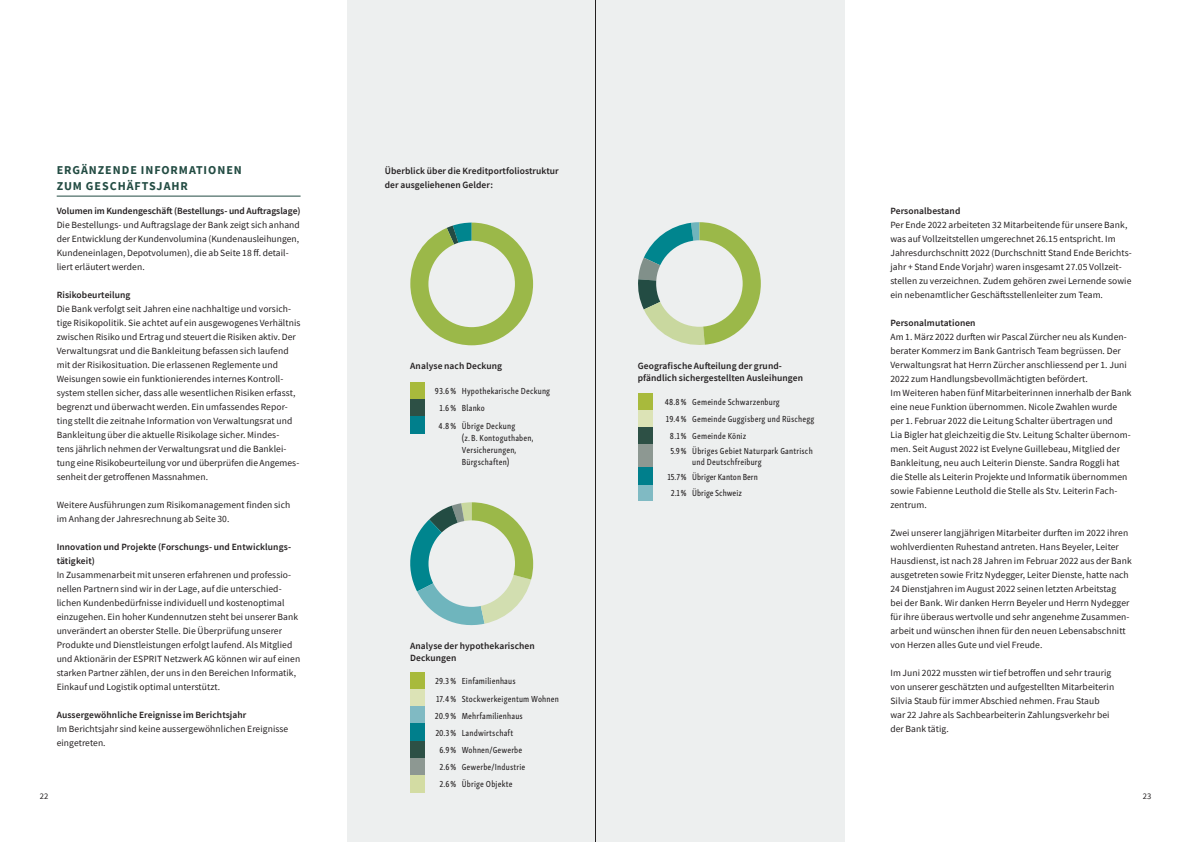
<style>
.page{position:relative;width:1191px;height:842px;background:#fff}
.page>*{position:absolute;margin:0;border:0;box-sizing:border-box;transform-origin:0 0}
.t1{font:700 12px/16px "Source Sans Pro";letter-spacing:.08em;color:#234c43}
.t2{font:9.5px/14px "Source Sans Pro";letter-spacing:.01em;color:#231f20}
.t3{font:600 9.5px/14px "Source Sans Pro";letter-spacing:.01em;color:#231f20}
.t4{font:9px/17.3px "Skolar Sans Latn Cp Me";letter-spacing:.02em;color:#231f20}
.t5{font:9px/16.4px "Skolar Sans Latn Cp Me";color:#231f20}
.t6{font:8.5px "Source Sans Pro";color:#231f20}
</style>
<div class="page">
<div style="left:347px;top:0;width:497px;height:842px;background:#edefef"></div>
<hr style="left:57px;top:196px;width:243px;height:1px;background:#234c43">
<svg style="left:410px;top:223px;width:123px;height:122px"></svg>
<div style="left:428px;top:241px;width:87px;height:86px;background:#edefef;border-radius:50%"></div>
<div style="left:410px;top:382px;width:15px;height:17px;background:#a8ba3c"></div>
<div style="left:410px;top:399px;width:15px;height:18px;background:#2d5045"></div>
<div style="left:410px;top:417px;width:15px;height:17px;background:#007f8c"></div>
<svg style="left:410px;top:502px;width:123px;height:124px"></svg>
<div style="left:428px;top:520px;width:87px;height:87px;background:#edefef;border-radius:50%"></div>
<div style="left:410px;top:673px;width:15px;height:17px;background:#a8ba3c"></div>
<div style="left:410px;top:690px;width:15px;height:17px;background:#dce3b6"></div>
<div style="left:410px;top:707px;width:15px;height:17px;background:#80bac3"></div>
<div style="left:410px;top:724px;width:15px;height:17px;background:#007f8c"></div>
<div style="left:410px;top:741px;width:15px;height:17px;background:#2d5045"></div>
<div style="left:410px;top:758px;width:15px;height:17px;background:#8d9892"></div>
<div style="left:410px;top:775px;width:15px;height:17px;background:#d3dca3"></div>
<svg style="left:638px;top:222px;width:123px;height:123px"></svg>
<div style="left:656px;top:240px;width:86px;height:87px;background:#edefef;border-radius:50%"></div>
<div style="left:638px;top:393px;width:14px;height:17px;background:#a8ba3c"></div>
<div style="left:638px;top:410px;width:14px;height:17px;background:#dce3b6"></div>
<div style="left:638px;top:427px;width:14px;height:17px;background:#2d5045"></div>
<div style="left:638px;top:444px;width:14px;height:24px;background:#8d9892"></div>
<div style="left:638px;top:468px;width:14px;height:17px;background:#007f8c"></div>
<div style="left:638px;top:485px;width:14px;height:16px;background:#80bac3"></div>
<hr style="left:595px;top:0;width:1px;height:842px;background:#231f20">
<p class="t1" style="left:57px;top:162px;width:187px">ERGÄNZENDE INFORMATIONEN<br>ZUM GESCHÄFTSJAHR</p>
<p class="t3" style="left:385px;top:164px;width:176px">Überblick über die Kreditportfoliostruktur der ausgeliehenen Gelder:</p>
<p class="t3" style="left:57px;top:204px;width:245px">Volumen im Kundengeschäft (Bestellungs- und Auftragslage)</p>
<p class="t2" style="left:57px;top:218px;width:245px">Die Bestellungs- und Auftragslage der Bank zeigt sich anhand der Entwicklung der Kundenvolumina (Kundenausleihungen, Kundeneinlagen, Depotvolumen), die ab Seite 18 ff. detail&shy;liert erläutert werden.</p>
<p class="t3" style="left:57px;top:288px;width:75px">Risikobeurteilung</p>
<p class="t2" style="left:57px;top:302px;width:245px">Die Bank verfolgt seit Jahren eine nachhaltige und vorsich&shy;tige Risikopolitik. Sie achtet auf ein ausgewogenes Verhältnis zwischen Risiko und Ertrag und steuert die Risiken aktiv. Der Verwaltungsrat und die Bankleitung befassen sich laufend mit der Risikosituation. Die erlassenen Reglemente und Weisungen sowie ein funktionierendes internes Kontroll&shy;system stellen sicher, dass alle wesentlichen Risiken erfasst, begrenzt und überwacht werden. Ein umfassendes Repor&shy;ting stellt die zeitnahe Information von Verwaltungsrat und Bankleitung über die aktuelle Risikolage sicher. Mindes-<br>tens jährlich nehmen der Verwaltungsrat und die Banklei&shy;tung eine Risikobeurteilung vor und überprüfen die Angemes&shy;senheit der getroffenen Massnahmen.</p>
<p class="t2" style="left:57px;top:498px;width:235px">Weitere Ausführungen zum Risikomanagement finden sich im Anhang der Jahresrechnung ab Seite 30.</p>
<p class="t3" style="left:57px;top:540px;width:236px">Innovation und Projekte (Forschungs- und Entwicklungs&shy;tätigkeit)</p>
<p class="t2" style="left:57px;top:568px;width:245px">In Zusammenarbeit mit unseren erfahrenen und professio&shy;nellen Partnern sind wir in der Lage, auf die unterschied&shy;lichen Kundenbedürfnisse individuell und kostenoptimal einzugehen. Ein hoher Kundennutzen steht bei unserer Bank unverändert an oberster Stelle. Die Überprüfung unserer Produkte und Dienstleistungen erfolgt laufend. Als Mitglied und Aktionärin der ESPRIT Netzwerk AG können wir auf einen starken Partner zählen, der uns in den Bereichen Informatik, Einkauf und Logistik optimal unterstützt.</p>
<p class="t3" style="left:57px;top:708px;width:191px">Aussergewöhnliche Ereignisse im Berichtsjahr</p>
<p class="t2" style="left:57px;top:722px;width:233px">Im Berichtsjahr sind keine aussergewöhnlichen Ereignisse eingetreten.</p>
<p class="t3" style="left:410px;top:359px;width:93px">Analyse nach Deckung</p>
<p class="t4" style="left:438px;top:382px;width:113px;text-indent:-4px">93.6 % Hypothekarische Deckung<br>1.6 % Blanko<br>4.8 % Übrige Deckung</p>
<p class="t4" style="left:462px;top:431px;width:73px;line-height:12px">(z. B. Kontoguthaben,<br>Versicherungen,<br>Bürgschaften)</p>
<p class="t3" style="left:410px;top:639px;width:126px;line-height:12px">Analyse der hypothekarischen<br>Deckungen</p>
<p class="t4" style="left:435px;top:672px;width:82px">29.3 % Einfamilienhaus</p>
<p class="t4" style="left:436px;top:689px;width:124px">17.4 % Stockwerkeigentum Wohnen</p>
<p class="t4" style="left:435px;top:706px;width:90px">20.9 % Mehrfamilienhaus</p>
<p class="t4" style="left:435px;top:723px;width:79px">20.3 % Landwirtschaft</p>
<p class="t4" style="left:439px;top:740px;width:84px">6.9% Wohnen/Gewerbe</p>
<p class="t4" style="left:439px;top:758px;width:87px">2.6% Gewerbe/Industrie</p>
<p class="t4" style="left:439px;top:775px;width:74px">2.6% Übrige Objekte</p>
<p class="t3" style="left:638px;top:360px;width:167px;line-height:12px">Geografische Aufteilung der grund&shy;pfändlich sichergestellten Ausleihungen</p>
<p class="t4" style="left:664px;top:393px;width:117px">48.8 % Gemeinde Schwarzenburg</p>
<p class="t4" style="left:666px;top:410px;width:150px">19.4 % Gemeinde Guggisberg und Rüschegg</p>
<p class="t4" style="left:670px;top:427px;width:78px">8.1 % Gemeinde Köniz</p>
<p class="t4" style="left:692px;top:445px;width:122px;line-height:11px;text-indent:-22px">5.9% Übriges Gebiet Naturpark Gantrisch und Deutschfreiburg</p>
<p class="t5" style="left:671px;top:468px;width:89px;text-indent:-3px">15.7% Übriger Kanton Bern<br>2.1% Übrige Schweiz</p>
<p class="t3" style="left:890px;top:204px;width:71px">Personalbestand</p>
<p class="t2" style="left:890px;top:218px;width:243px">Per Ende 2022 arbeiteten 32 Mitarbeitende für unsere Bank, was auf Vollzeitstellen umgerechnet 26.15 entspricht. Im Jahresdurchschnitt 2022 (Durchschnitt Stand Ende Berichts&shy;jahr + Stand Ende Vorjahr) waren insgesamt 27.05 Vollzeit&shy;stellen zu verzeichnen. Zudem gehören zwei Lernende sowie ein nebenamtlicher Geschäftsstellenleiter zum Team.</p>
<p class="t3" style="left:890px;top:316px;width:87px">Personalmutationen</p>
<p class="t2" style="left:890px;top:330px;width:243px">Am 1. März 2022 durften wir Pascal Zürcher neu als Kunden&shy;berater Kommerz im Bank Gantrisch Team begrüssen. Der Verwaltungsrat hat Herrn Zürcher anschliessend per 1. Juni 2022 zum Handlungsbevollmächtigten befördert.<br>Im Weiteren haben fünf Mitarbeiterinnen innerhalb der Bank eine neue Funktion übernommen. Nicole Zwahlen wurde per 1. Februar 2022 die Leitung Schalter übertragen und<br>Lia Bigler hat gleichzeitig die Stv. Leitung Schalter übernom&shy;men. Seit August 2022 ist Evelyne Guillebeau, Mitglied der Bankleitung, neu auch Leiterin Dienste. Sandra Roggli hat die Stelle als Leiterin Projekte und Informatik übernommen sowie Fabienne Leuthold die Stelle als Stv. Leiterin Fach&shy;zentrum.</p>
<p class="t2" style="left:890px;top:526px;width:243px">Zwei unserer langjährigen Mitarbeiter durften im 2022 ihren wohlverdienten Ruhestand antreten. Hans Beyeler, Leiter Hausdienst, ist nach 28 Jahren im Februar 2022 aus der Bank ausgetreten sowie Fritz Nydegger, Leiter Dienste, hatte nach 24 Dienstjahren im August 2022 seinen letzten Arbeitstag<br>bei der Bank. Wir danken Herrn Beyeler und Herrn Nydegger für ihre überaus wertvolle und sehr angenehme Zusammen&shy;arbeit und wünschen ihnen für den neuen Lebensabschnitt von Herzen alles Gute und viel Freude.</p>
<p class="t2" style="left:890px;top:666px;width:225px">Im Juni 2022 mussten wir tief betroffen und sehr traurig von unserer geschätzten und aufgestellten Mitarbeiterin Silvia Staub für immer Abschied nehmen. Frau Staub war 22 Jahre als Sachbearbeiterin Zahlungsverkehr bei der Bank tätig.</p>
<p class="t6" style="left:40px;top:791px;width:10px">22</p>
<p class="t6" style="left:1142px;top:791px;width:10px">23</p>
</div>
